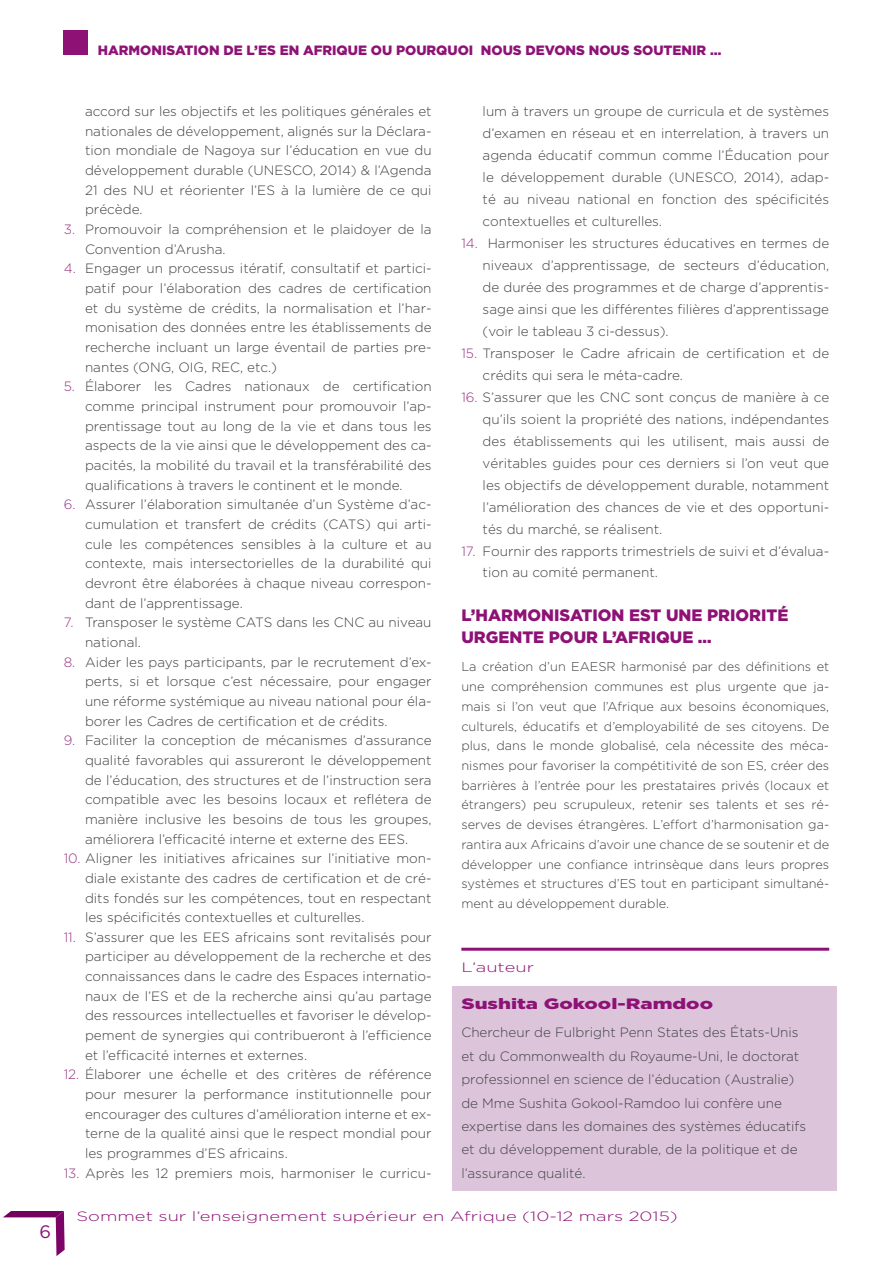
<style>
.page{position:relative;width:893px;height:1263px;background:#fff}
.page>*{position:absolute;margin:0;border:0;box-sizing:border-box;transform-origin:0 0}
.t1{font:18px "Gotham";color:#8e1276}
.t2{font:900 16.5px/22.2px "Gotham";color:#8e1276}
.t3{font:900 15px "Gotham";color:#8e1276;scale:1.36 1}
.t4{font:300 13.5px/19.6px "Gotham";color:#414042;text-align:justify}
.t5{font:300 13.5px "Gotham";color:#8e1276;scale:1.36 1}
.t6{font:900 13.5px "Gotham";color:#8e1276}
.t7{font:300 12.75px/19.6px "Gotham";color:#414042;text-align:justify}
.s1{color:#963280}
</style>
<div class="page">
<svg style="left:3px;top:1211px;width:62px;height:45px"></svg>
<div style="left:64px;top:31px;width:24px;height:24px;background:#8e1276"></div>
<div style="left:453px;top:986px;width:384px;height:205px;background:#dcc5db"></div>
<hr style="left:461px;top:948px;width:368px;height:3px;background:#8e1276">
<p class="t6" style="left:98px;top:43px;width:625px">HARMONISATION DE L’ES EN AFRIQUE OU POURQUOI NOUS DEVONS NOUS SOUTENIR …</p>
<h1 class="t1" style="left:39px;top:1221px;width:13px">6</h1>
<p class="t4" style="left:85px;top:101px;width:348px">accord sur les objectifs et les politiques générales et nationales de développement, alignés sur la Déclara&shy;tion mondiale de Nagoya sur l’éducation en vue du développement durable (UNESCO, 2014) &amp; l’Agenda 21 des NU et réorienter l’ES à la lumière de ce qui précède.</p>
<p class="t4" style="left:85px;top:219px;width:348px;text-indent:-21px"><span class="s1">3.</span> Promouvoir la compréhension et le plaidoyer de la<br>Convention d’Arusha.</p>
<p class="t4" style="left:85px;top:259px;width:348px;text-indent:-21px"><span class="s1">4.</span> Engager un processus itératif, consultatif et partici&shy;patif pour l’élaboration des cadres de certification et du système de crédits, la normalisation et l’har&shy;monisation des données entre les établissements de recherche incluant un large éventail de parties pre&shy;nantes (ONG, OIG, REC, etc.)</p>
<p class="t4" style="left:85px;top:377px;width:348px;text-indent:-21px"><span class="s1">5.</span> Élaborer les Cadres nationaux de certification comme principal instrument pour promouvoir l’ap&shy;prentissage tout au long de la vie et dans tous les aspects de la vie ainsi que le développement des ca&shy;pacités, la mobilité du travail et la transférabilité des qualifications à travers le continent et le monde.</p>
<p class="t4" style="left:85px;top:495px;width:348px;text-indent:-21px"><span class="s1">6.</span> Assurer l’élaboration simultanée d’un Système d’ac&shy;cumulation et transfert de crédits (CATS) qui arti&shy;cule les compétences sensibles à la culture et au contexte, mais intersectorielles de la durabilité qui devront être élaborées à chaque niveau correspon&shy;dant de l’apprentissage.</p>
<p class="t4" style="left:85px;top:612px;width:348px;text-indent:-21px"><span class="s1">7.</span> Transposer le système CATS dans les CNC au niveau national.</p>
<p class="t4" style="left:85px;top:652px;width:348px;text-indent:-21px"><span class="s1">8.</span> Aider les pays participants, par le recrutement d’ex&shy;perts, si et lorsque c’est nécessaire, pour engager une réforme systémique au niveau national pour éla&shy;borer les Cadres de certification et de crédits.</p>
<p class="t4" style="left:85px;top:730px;width:348px;text-indent:-21px"><span class="s1">9.</span> Faciliter la conception de mécanismes d’assurance qualité favorables qui assureront le développement de l’éducation, des structures et de l’instruction sera compatible avec les besoins locaux et reflétera de manière inclusive les besoins de tous les groupes, améliorera l’efficacité interne et externe des EES.</p>
<p class="t4" style="left:85px;top:848px;width:348px;text-indent:-21px"><span class="s1">10.</span> Aligner les initiatives africaines sur l’initiative mon&shy;diale existante des cadres de certification et de cré&shy;dits fondés sur les compétences, tout en respectant les spécificités contextuelles et culturelles.</p>
<p class="t4" style="left:85px;top:927px;width:348px;text-indent:-21px"><span class="s1">11.</span> S’assurer que les EES africains sont revitalisés pour participer au développement de la recherche et des connaissances dans le cadre des Espaces internatio&shy;naux de l’ES et de la recherche ainsi qu’au partage des ressources intellectuelles et favoriser le dévelop&shy;pement de synergies qui contribueront à l’efficience et l’efficacité internes et externes.</p>
<p class="t4" style="left:85px;top:1065px;width:348px;text-indent:-21px"><span class="s1">12.</span> Élaborer une échelle et des critères de référence pour mesurer la performance institutionnelle pour encourager des cultures d’amélioration interne et ex&shy;terne de la qualité ainsi que le respect mondial pour les programmes d’ES africains.</p>
<p class="t4" style="left:64px;top:1163px;width:369px"><span class="s1">13.</span> Après les 12 premiers mois, harmoniser le curricu-</p>
<p class="t4" style="left:483px;top:100px;width:348px;line-height:21.9px">lum à travers un groupe de curricula et de systèmes d’examen en réseau et en interrelation, à travers un agenda éducatif commun comme l’Éducation pour le développement durable (UNESCO, 2014), adap&shy;té au niveau national en fonction des spécificités contextuelles et culturelles.</p>
<p class="t4" style="left:483px;top:232px;width:348px;line-height:21.9px;text-indent:-21px"><span class="s1">14.</span> Harmoniser les structures éducatives en termes de niveaux d’apprentissage, de secteurs d’éducation, de durée des programmes et de charge d’apprentis&shy;sage ainsi que les différentes filières d’apprentissage (voir le tableau 3 ci-dessus).</p>
<p class="t4" style="left:483px;top:342px;width:348px;line-height:21.9px;text-indent:-21px"><span class="s1">15.</span> Transposer le Cadre africain de certification et de crédits qui sera le méta-cadre.</p>
<p class="t4" style="left:483px;top:386px;width:348px;line-height:21.9px;text-indent:-21px"><span class="s1">16.</span> S’assurer que les CNC sont conçus de manière à ce qu’ils soient la propriété des nations, indépendantes des établissements qui les utilisent, mais aussi de véritables guides pour ces derniers si l’on veut que les objectifs de développement durable, notamment l’amélioration des chances de vie et des opportuni&shy;tés du marché, se réalisent.</p>
<p class="t4" style="left:483px;top:540px;width:348px;line-height:21.9px;text-indent:-21px"><span class="s1">17.</span> Fournir des rapports trimestriels de suivi et d’évalua&shy;tion au comité permanent.</p>
<p class="t2" style="left:461px;top:603px;width:328px">L’HARMONISATION EST UNE PRIORITÉ<br>URGENTE POUR L’AFRIQUE …</p>
<p class="t7" style="left:461px;top:657px;width:369px">La création d’un EAESR harmonisé par des définitions et une compréhension communes est plus urgente que ja&shy;mais si l’on veut que l’Afrique aux besoins économiques, culturels, éducatifs et d’employabilité de ses citoyens. De plus, dans le monde globalisé, cela nécessite des méca&shy;nismes pour favoriser la compétitivité de son ES, créer des barrières à l’entrée pour les prestataires privés (locaux et étrangers) peu scrupuleux, retenir ses talents et ses ré&shy;serves de devises étrangères. L’effort d’harmonisation ga&shy;rantira aux Africains d’avoir une chance de se soutenir et de développer une confiance intrinsèque dans leurs propres systèmes et structures d’ES tout en participant simultané&shy;ment au développement durable.</p>
<p class="t5" style="left:461px;top:960px;width:55px">L’auteur</p>
<p class="t3" style="left:461px;top:995px;width:187px">SUSHITA GOKOOL-RAMDOO</p>
<p class="t4" style="left:461px;top:1020px;width:346px;line-height:23.4px;text-align:left">Chercheur de Fulbright Penn States des États-Unis et du Commonwealth du Royaume-Uni, le doctorat professionnel en science de l’éducation (Australie) de Mme Sushita Gokool-Ramdoo lui confère une expertise dans les domaines des systèmes éducatifs et du développement durable, de la politique et de l’assurance qualité.</p>
<p class="t5" style="left:77px;top:1209px;width:444px">Sommet sur l’enseignement supérieur en Afrique (10-12 mars 2015)</p>
</div>
